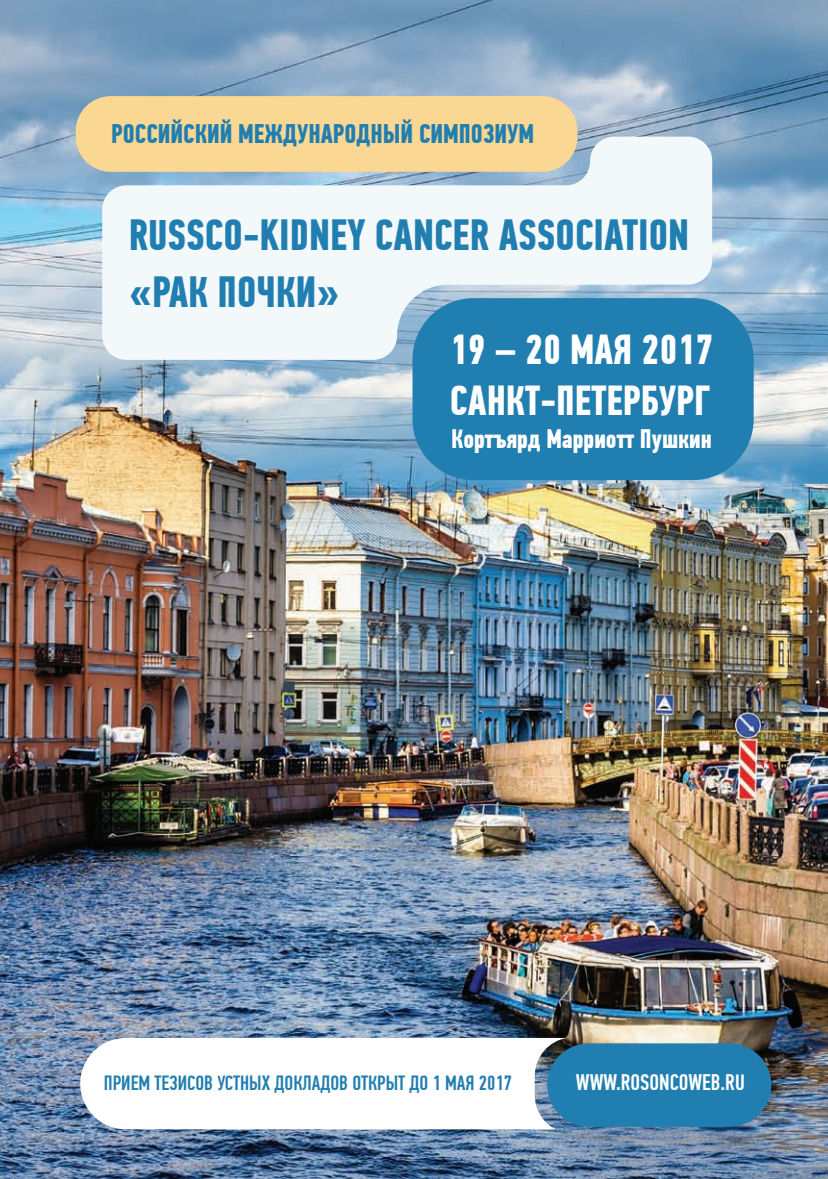
<style>
.page{position:relative;width:828px;height:1179px;background:#fff}
.page>*{position:absolute;margin:0;border:0;box-sizing:border-box;transform-origin:0 0}
.t1{font:700 43.6px/57.2px "PF Din Text Comp Pro";color:#217eb0}
.t2{font:700 41.8px/50.2px "PF Din Text Comp Pro";color:#fff}
.t3{font:700 27px "PF Din Text Comp Pro";color:#217eb0}
.t4{font:700 26.8px "PF Din Text Comp Pro";color:#fff}
.t5{font:500 22.6px "PF Din Text Comp Pro";color:#fff}
.t6{font:500 20.6px "PF Din Text Comp Pro";color:#217eb0}
</style>
<div class="page">
<img style="left:0;top:0;width:827px;height:1179px">
<div style="left:547px;top:1043px;width:223px;height:83px;background:#217eb0;border-radius:42px"></div>
<svg style="left:80px;top:1038px;width:486px;height:91px"></svg>
<svg style="left:102px;top:137px;width:609px;height:223px;fill:#f3f9fa"></svg>
<div style="left:412px;top:298px;width:341px;height:182px;background:#217eb0;border-radius:61px"></div>
<div style="left:76px;top:96px;width:501px;height:76px;background:#fad793;border-radius:35px"></div>
<h3 class="t3" style="left:111px;top:117px;width:424px">РОССИЙСКИЙ МЕЖДУНАРОДНЫЙ СИМПОЗИУМ</h3>
<h1 class="t1" style="left:129px;top:206px;width:561px">RUSSCO-KIDNEY CANCER ASSOCIATION «РАК ПОЧКИ»</h1>
<h2 class="t2" style="left:449px;top:325px;width:265px">19 – 20 МАЯ 2017<br>САНКТ-ПЕТЕРБУРГ</h2>
<h3 class="t4" style="left:451px;top:423px;width:262px">Кортъярд Марриотт Пушкин</h3>
<p class="t6" style="left:104px;top:1071px;width:409px">ПРИЕМ ТЕЗИСОВ УСТНЫХ ДОКЛАДОВ ОТКРЫТ ДО 1 МАЯ 2017</p>
<p class="t5" style="left:575px;top:1069px;width:170px">WWW.ROSONCOWEB.RU</p>
</div>
